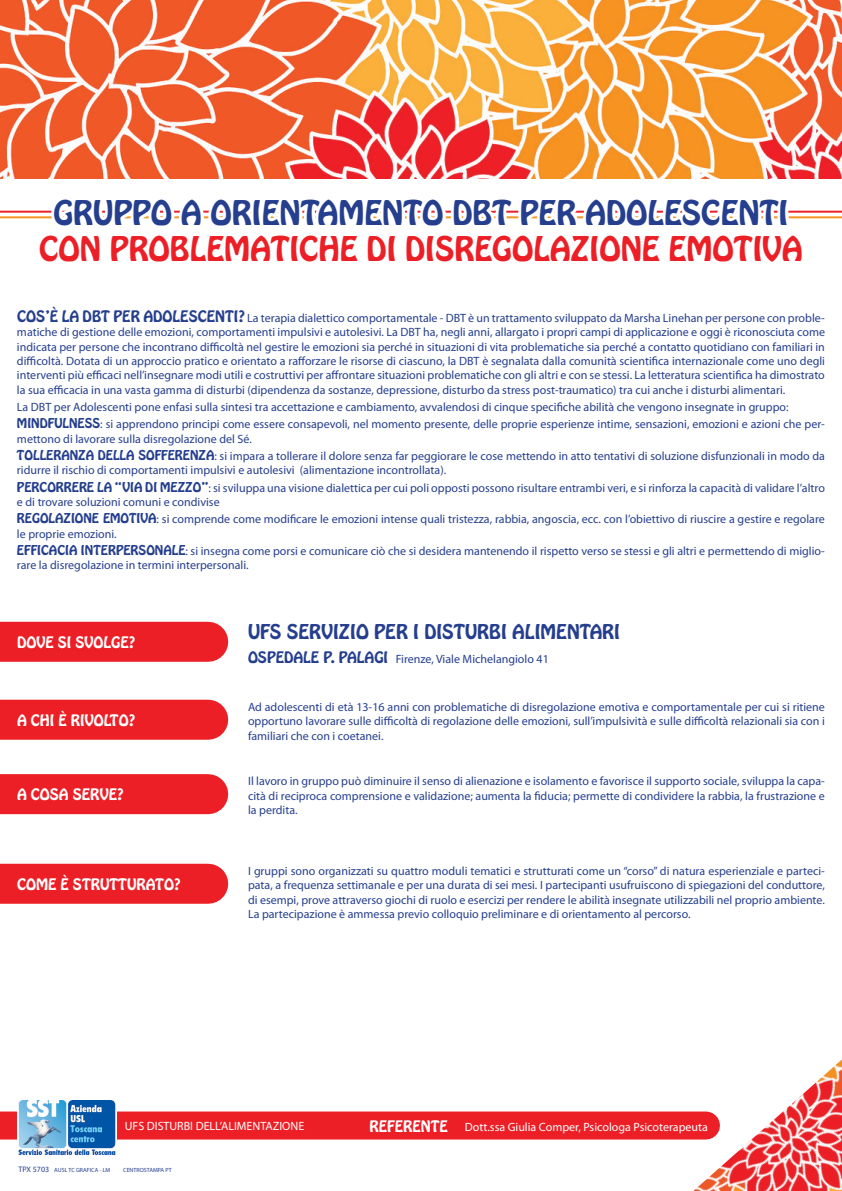
<style>
.page{position:relative;width:842px;height:1191px;background:#fff}
.page>*{position:absolute;margin:0;border:0;box-sizing:border-box;transform-origin:0 0}
.t1{font:30px "Hobo Std";color:#ed1f26}
.t2{font:30px "Hobo Std";color:#253f8e}
.t3{font:18px "Hobo Std";color:#253f8e}
.t4{font:14px "Hobo Std";color:#fff}
.t5{font:14px "Hobo Std";color:#253f8e}
.t6{font:12px/14.4px "Myriad Pro";color:#253f8e;text-align:justify}
.t7{font:12px "Hobo Std";color:#253f8e}
.t8{font:12px "Myriad Pro";color:#fff}
.t9{font:6px "Myriad Pro";color:#253f8e}
.s1{font-family:"Hobo Std";font-size:14px}
.s2{font-family:"Hobo Std"}
.s3{font-size:8px}
</style>
<div class="page">
<hr style="left:0;top:211px;width:842px;height:2px;background:#ed1f26">
<hr style="left:0;top:216px;width:842px;height:2px;background:#f79321">
<svg style="left:48px;top:210px;width:745px;height:9px"></svg>
<img style="left:693px;top:1059px;width:149px;height:132px">
<div style="left:0;top:622px;width:208px;height:40px;background:#ed1f26"></div>
<div style="left:0;top:699px;width:208px;height:40px;background:#ed1f26"></div>
<div style="left:0;top:774px;width:208px;height:40px;background:#ed1f26"></div>
<div style="left:0;top:863px;width:208px;height:40px;background:#ed1f26"></div>
<img style="left:0;top:0;width:842px;height:179px">
<div style="left:0;top:1111px;width:706px;height:28px;background:#ed1f26"></div>
<img style="left:17px;top:1101px;width:99px;height:54px">
<h1 class="t2" style="left:54px;top:192px;width:736px">GRUPPO A ORIENTAMENTO DBT PER ADOLESCENTI</h1>
<h1 class="t1" style="left:39px;top:228px;width:91px">CON PRO</h1>
<h1 class="t1" style="left:170px;top:228px;width:634px">BLEMATICHE DI DISREGOLAZIONE EMOTIVA</h1>
<p class="t5" style="left:17px;top:306px;width:165px">COS’È LA DBT PER ADOLESCENTI</p>
<p class="t6" style="left:17px;top:310px;width:809px;text-indent:221px"><span class="s1">?</span> La terapia dialettico comportamentale - DBT è un trattamento sviluppato da Marsha Linehan per persone con proble&shy;matiche di gestione delle emozioni, comportamenti impulsivi e autolesivi. La DBT ha, negli anni, allargato i propri campi di applicazione e oggi è riconosciuta come indicata per persone che incontrano difficoltà nel gestire le emozioni sia perché in situazioni di vita problematiche sia perché a contatto quotidiano con familiari in difficoltà. Dotata di un approccio pratico e orientato a rafforzare le risorse di ciascuno, la DBT è segnalata dalla comunità scientifica internazionale come uno degli interventi più efficaci nell’insegnare modi utili e costruttivi per affrontare situazioni problematiche con gli altri e con se stessi. La letteratura scientifica ha dimostrato la sua efficacia in una vasta gamma di disturbi (dipendenza da sostanze, depressione, disturbo da stress post-traumatico) tra cui anche i disturbi alimentari.</p>
<p class="t6" style="left:17px;top:399px;width:773px">La DBT per Adolescenti pone enfasi sulla sintesi tra accettazione e cambiamento, avvalendosi di cinque specifiche abilità che vengono insegnate in gruppo:</p>
<p class="t7" style="left:17px;top:415px;width:54px">MINDFULNESS</p>
<p class="t6" style="left:17px;top:417px;width:809px;text-indent:83px">: si apprendono principi come essere consapevoli, nel momento presente, delle proprie esperienze intime, sensazioni, emozioni e azioni che per&shy;mettono di lavorare sulla disregolazione del Sé.</p>
<p class="t7" style="left:17px;top:447px;width:54px">TOLLERANZA</p>
<p class="t7" style="left:98px;top:447px;width:9px">DELLA</p>
<p class="t7" style="left:138px;top:447px;width:54px">SOFFERENZA</p>
<p class="t6" style="left:17px;top:448px;width:809px;text-indent:197px">: si impara a tollerare il dolore senza far peggiorare le cose mettendo in atto tentativi di soluzione disfunzionali in modo da ridurre il rischio di comportamenti impulsivi e autolesivi (alimentazione incontrollata).</p>
<p class="t7" style="left:17px;top:478px;width:113px">PERCORRERE LA “VIA</p>
<p class="t7" style="left:145px;top:478px;width:24px">DI MEZZ</p>
<p class="t6" style="left:17px;top:480px;width:809px;text-indent:176px"><span class="s2">O”</span>: si sviluppa una visione dialettica per cui poli opposti possono risultare entrambi veri, e si rinforza la capacità di validare l’altro e di trovare soluzioni comuni e condivise</p>
<p class="t7" style="left:17px;top:510px;width:39px">REGOLAZI</p>
<p class="t7" style="left:75px;top:510px;width:62px">ONE EMOTIVA</p>
<p class="t6" style="left:157px;top:512px;width:670px">: si comprende come modificare le emozioni intense quali tristezza, rabbia, angoscia, ecc. con l’obiettivo di riuscire a gestire e regolare</p>
<p class="t6" style="left:17px;top:526px;width:101px">le proprie emozioni.</p>
<p class="t7" style="left:17px;top:541px;width:28px">EFFICACIA</p>
<p class="t7" style="left:81px;top:541px;width:8px">INTE</p>
<p class="t7" style="left:108px;top:541px;width:56px">RPERSONALE</p>
<p class="t6" style="left:17px;top:543px;width:809px;text-indent:169px">: si insegna come porsi e comunicare ciò che si desidera mantenendo il rispetto verso se stessi e gli altri e permettendo di miglio&shy;rare la disregolazione in termini interpersonali.</p>
<p class="t4" style="left:17px;top:632px;width:120px">DOVE SI SVOLGE?</p>
<p class="t4" style="left:17px;top:710px;width:23px">A CHI</p>
<p class="t4" style="left:58px;top:710px;width:78px">È RIVOLTO?</p>
<p class="t4" style="left:17px;top:785px;width:108px">A COSA SERVE?</p>
<p class="t4" style="left:17px;top:874px;width:165px">COME È STRUTTURATO?</p>
<h2 class="t3" style="left:248px;top:619px;width:83px">UFS SERVIZI</h2>
<h2 class="t3" style="left:356px;top:619px;width:181px">O PER I DISTURBI ALIMENTA</h2>
<h2 class="t3" style="left:602px;top:619px;width:17px">RI</h2>
<p class="t6" style="left:248px;top:652px;width:302px"><span class="s1">OSPEDALE P. PALAGI</span> Firenze, Viale Michelangiolo 41</p>
<p class="t6" style="left:248px;top:699px;width:578px">Ad adolescenti di età 13-16 anni con problematiche di disregolazione emotiva e comportamentale per cui si ritiene opportuno lavorare sulle difficoltà di regolazione delle emozioni, sull’impulsività e sulle difficoltà relazionali sia con i familiari che con i coetanei.</p>
<p class="t6" style="left:248px;top:774px;width:578px">Il lavoro in gruppo può diminuire il senso di alienazione e isolamento e favorisce il supporto sociale, sviluppa la capa&shy;cità di reciproca comprensione e validazione; aumenta la fiducia; permette di condividere la rabbia, la frustrazione e la perdita.</p>
<p class="t6" style="left:248px;top:863px;width:578px">I gruppi sono organizzati su quattro moduli tematici e strutturati come un “corso” di natura esperienziale e parteci&shy;pata, a frequenza settimanale e per una durata di sei mesi. I partecipanti usufruiscono di spiegazioni del conduttore, di esempi, prove attraverso giochi di ruolo e esercizi per rendere le abilità insegnate utilizzabili nel proprio ambiente.<br>La partecipazione è ammessa previo colloquio preliminare e di orientamento al percorso.</p>
<p class="t8" style="left:125px;top:1118px;width:181px">UFS DISTURBI DELL’ALIMENTAZIONE</p>
<p class="t4" style="left:369px;top:1116px;width:53px">REFERENT</p>
<p class="t8" style="left:439px;top:1119px;width:270px"><span class="s1">E</span> Dott.ssa Giulia Comper, Psicologa Psicoterapeuta</p>
<p class="t9" style="left:18px;top:1166px;width:94px"><span class="s3">TPX 5703</span> AUSL TC GRAFICA - LM</p>
<p class="t9" style="left:123px;top:1166px;width:50px">CENTROSTAMPA PT</p>
</div>
